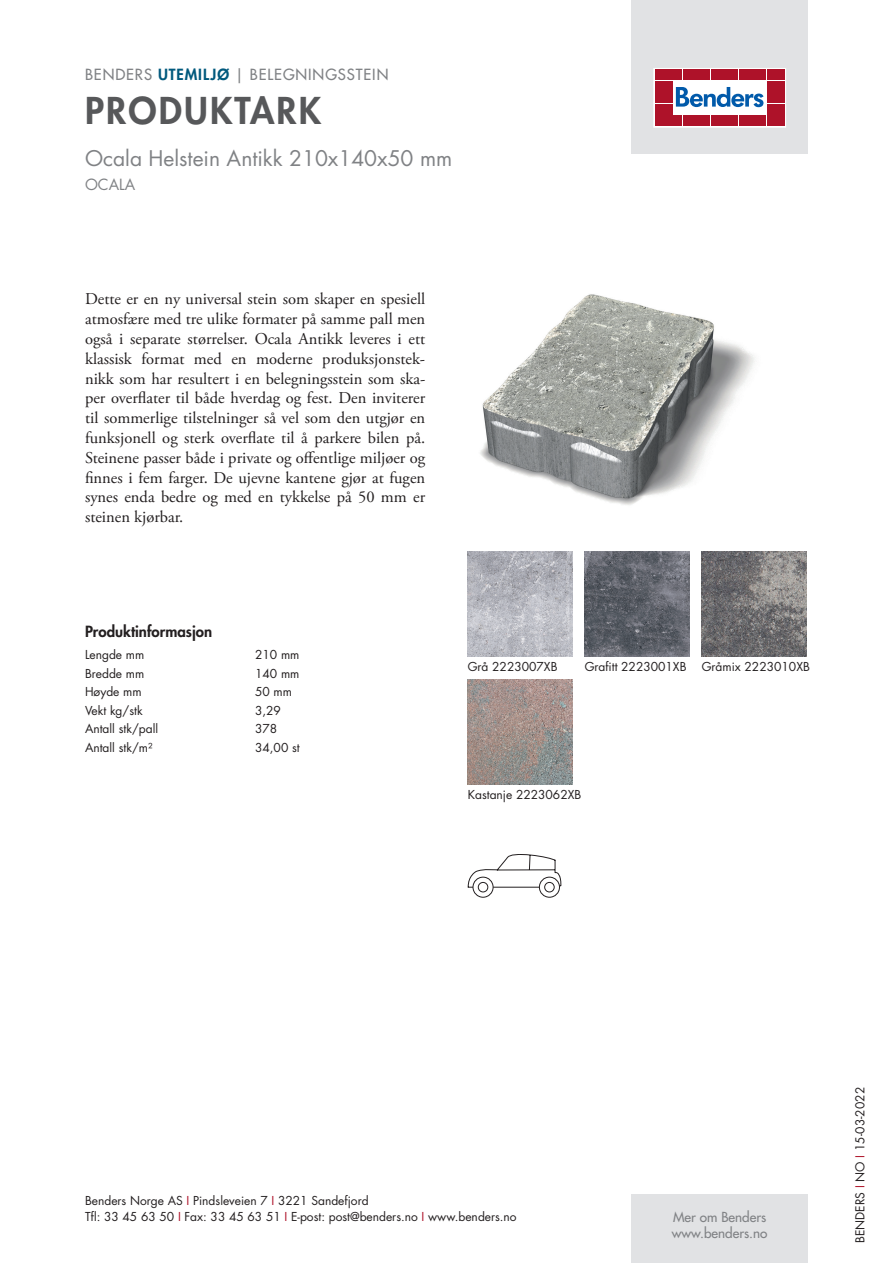
<style>
.page{position:relative;width:893px;height:1263px;background:#fff}
.page>*{position:absolute;margin:0;border:0;box-sizing:border-box;transform-origin:0 0}
.t1{font:800 36px "Futura Std";letter-spacing:.06em;color:#57585a}
.t2{font:21px "Futura Std";color:#808285}
.t3{font:16.5px/19.8px "Adobe Garamond Pro";color:#231f20;text-align:justify}
.t4{font:500 15px "Futura Std";letter-spacing:.06em;color:#808285}
.t5{font:800 15px "Futura Std";color:#231f20}
.t6{font:15px "Futura Std";color:#808285}
.t7{font:500 13.5px/16.2px "Futura Std";color:#808285}
.t8{font:12px/16.5px "Futura Std";color:#231f20}
.s1{font-weight:800;color:#00597d}
.s2{color:#ae1229}
</style>
<div class="page">
<div style="left:631px;top:0;width:177px;height:153px;background:#e1e2e4"></div>
<div style="left:631px;top:1195px;width:177px;height:68px;background:#e1e2e4"></div>
<svg style="left:656px;top:70px;width:128px;height:55px;background:#ebc6cb"></svg>
<div style="left:654px;top:68px;width:132px;height:59px;border:1px solid #fff"></div>
<div style="left:655px;top:70px;width:8px;height:10px;background:#ae1229"></div>
<div style="left:664px;top:70px;width:8px;height:10px;background:#ae1229"></div>
<div style="left:655px;top:81px;width:8px;height:10px;background:#ae1229"></div>
<div style="left:664px;top:81px;width:8px;height:10px;background:#ae1229"></div>
<div style="left:655px;top:93px;width:8px;height:10px;background:#ae1229"></div>
<div style="left:664px;top:93px;width:8px;height:10px;background:#ae1229"></div>
<div style="left:655px;top:104px;width:8px;height:11px;background:#ae1229"></div>
<div style="left:664px;top:104px;width:8px;height:11px;background:#ae1229"></div>
<div style="left:655px;top:116px;width:8px;height:10px;background:#ae1229"></div>
<div style="left:664px;top:116px;width:8px;height:10px;background:#ae1229"></div>
<div style="left:674px;top:70px;width:8px;height:10px;background:#ae1229"></div>
<div style="left:683px;top:70px;width:8px;height:10px;background:#ae1229"></div>
<div style="left:692px;top:70px;width:8px;height:10px;background:#ae1229"></div>
<div style="left:702px;top:70px;width:8px;height:10px;background:#ae1229"></div>
<div style="left:711px;top:70px;width:8px;height:10px;background:#ae1229"></div>
<div style="left:720px;top:70px;width:8px;height:10px;background:#ae1229"></div>
<div style="left:730px;top:70px;width:8px;height:10px;background:#ae1229"></div>
<div style="left:739px;top:70px;width:8px;height:10px;background:#ae1229"></div>
<div style="left:748px;top:70px;width:8px;height:10px;background:#ae1229"></div>
<div style="left:758px;top:70px;width:8px;height:10px;background:#ae1229"></div>
<div style="left:674px;top:116px;width:8px;height:10px;background:#ae1229"></div>
<div style="left:683px;top:116px;width:8px;height:10px;background:#ae1229"></div>
<div style="left:692px;top:116px;width:8px;height:10px;background:#ae1229"></div>
<div style="left:702px;top:116px;width:8px;height:10px;background:#ae1229"></div>
<div style="left:711px;top:116px;width:8px;height:10px;background:#ae1229"></div>
<div style="left:720px;top:116px;width:8px;height:10px;background:#ae1229"></div>
<div style="left:730px;top:116px;width:8px;height:10px;background:#ae1229"></div>
<div style="left:739px;top:116px;width:8px;height:10px;background:#ae1229"></div>
<div style="left:748px;top:116px;width:8px;height:10px;background:#ae1229"></div>
<div style="left:758px;top:116px;width:8px;height:10px;background:#ae1229"></div>
<div style="left:767px;top:70px;width:8px;height:10px;background:#ae1229"></div>
<div style="left:776px;top:70px;width:8px;height:10px;background:#ae1229"></div>
<div style="left:767px;top:81px;width:8px;height:10px;background:#ae1229"></div>
<div style="left:776px;top:81px;width:8px;height:10px;background:#ae1229"></div>
<div style="left:767px;top:93px;width:8px;height:10px;background:#ae1229"></div>
<div style="left:776px;top:93px;width:8px;height:10px;background:#ae1229"></div>
<div style="left:767px;top:104px;width:8px;height:11px;background:#ae1229"></div>
<div style="left:776px;top:104px;width:8px;height:11px;background:#ae1229"></div>
<div style="left:767px;top:116px;width:8px;height:10px;background:#ae1229"></div>
<div style="left:776px;top:116px;width:8px;height:10px;background:#ae1229"></div>
<svg style="left:676px;top:87px;width:87px;height:20px;background:#8ab3d7"></svg>
<img style="left:480px;top:294px;width:275px;height:211px">
<img style="left:468px;top:552px;width:105px;height:105px">
<img style="left:585px;top:552px;width:105px;height:105px">
<img style="left:702px;top:552px;width:105px;height:105px">
<img style="left:468px;top:680px;width:105px;height:105px">
<div style="left:473px;top:877px;width:20px;height:21px;border:1px solid #231f20;border-radius:50%"></div>
<div style="left:539px;top:877px;width:21px;height:21px;border:1px solid #231f20;border-radius:50%"></div>
<svg style="left:468px;top:854px;width:93px;height:39px"></svg>
<p class="t4" style="left:85px;top:65px;width:305px">BENDERS <span class="s1">UTEMILJØ</span> | BELEGNINGSSTEIN</p>
<h1 class="t1" style="left:85px;top:87px;width:238px">PRODUKTARK</h1>
<p class="t2" style="left:85px;top:144px;width:369px">Ocala Helstein Antikk 210x140x50 mm</p>
<p class="t6" style="left:85px;top:175px;width:52px">OCALA</p>
<p class="t3" style="left:85px;top:290px;width:342px">Dette er en ny universal stein som skaper en spesiell atmosfære med tre ulike formater på samme pall men også i separate størrelser. Ocala Antikk leveres i ett klassisk format med en moderne produksjonstek&shy;nikk som har resultert i en belegningsstein som ska&shy;per overflater til både hverdag og fest. Den inviterer til sommerlige tilstelninger så vel som den utgjør en funksjonell og sterk overflate til å parkere bilen på.<br>Steinene passer både i private og offentlige miljøer og finnes i fem farger. De ujevne kantene gjør at fugen synes enda bedre og med en tykkelse på 50 mm er steinen kjørbar.</p>
<p class="t5" style="left:85px;top:621px;width:129px">Produktinformasjon</p>
<p class="t8" style="left:85px;top:647px;width:61px">Lengde mm</p>
<p class="t8" style="left:255px;top:647px;width:46px">210 mm</p>
<p class="t8" style="left:85px;top:665px;width:61px">Bredde mm</p>
<p class="t8" style="left:255px;top:665px;width:46px">140 mm</p>
<p class="t8" style="left:85px;top:684px;width:58px">Høyde mm</p>
<p class="t8" style="left:255px;top:684px;width:38px">50 mm</p>
<p class="t8" style="left:85px;top:702px;width:59px">Vekt kg/stk</p>
<p class="t8" style="left:255px;top:702px;width:27px">3,29</p>
<p class="t8" style="left:85px;top:720px;width:75px">Antall stk/pall</p>
<p class="t8" style="left:255px;top:720px;width:24px">378</p>
<p class="t8" style="left:85px;top:739px;width:69px">Antall stk/m²</p>
<p class="t8" style="left:255px;top:739px;width:46px">34,00 st</p>
<p class="t8" style="left:468px;top:659px;width:91px">Grå 2223007XB</p>
<p class="t8" style="left:585px;top:659px;width:103px">Grafitt 2223001XB</p>
<p class="t8" style="left:702px;top:659px;width:110px">Gråmix 2223010XB</p>
<p class="t8" style="left:468px;top:787px;width:115px">Kastanje 2223062XB</p>
<p class="t8" style="left:85px;top:1192px;width:433px">Benders Norge AS <span class="s2">I</span> Pindsleveien 7 <span class="s2">I</span> 3221 Sandefjord<br>Tfl: 33 45 63 50 <span class="s2">I</span> Fax: 33 45 63 51 <span class="s2">I</span> E-post: post@benders.no <span class="s2">I</span> www.benders.no</p>
<p class="t7" style="left:672px;top:1209px;width:97px">Mer om Benders www.benders.no</p>
<p class="t8" style="left:852px;top:1243px;width:157px;rotate:-90deg">BENDERS <span class="s2">I</span> NO <span class="s2">I</span> 15-03-2022</p>
</div>
